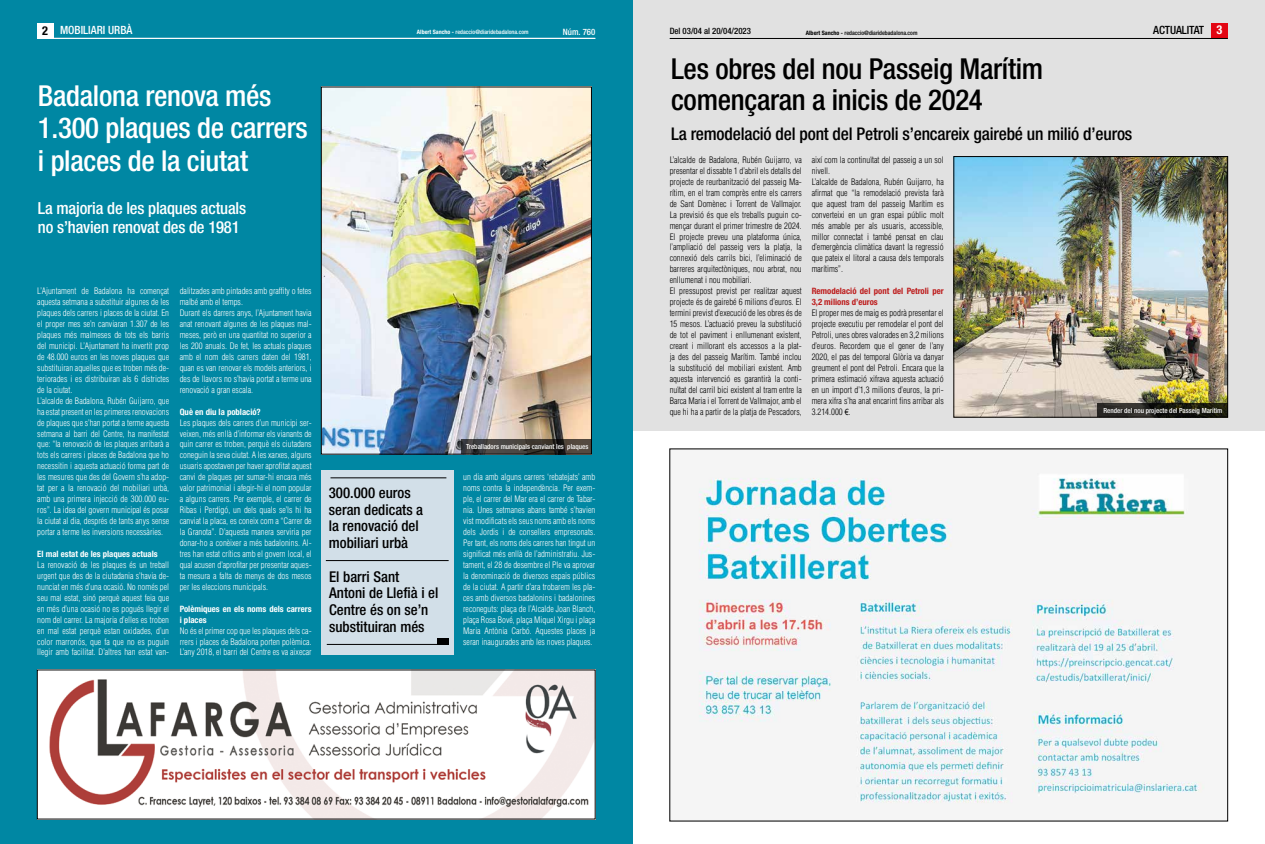
<style>
.page{position:relative;width:1265px;height:844px;background:#fff}
.page>*{position:absolute;margin:0;border:0;box-sizing:border-box;transform-origin:0 0}
.t1{font:500 condensed 28.88px/32.4px "Helvetica Neue";letter-spacing:-.01em;color:#fff}
.t2{font:500 condensed 28.88px/30.6px "Helvetica Neue";letter-spacing:-.01em;color:#000}
.t3{font:500 condensed 17.5px "Helvetica Neue";letter-spacing:-.01em;color:#000}
.t4{font:500 condensed 16.62px/19.2px "Helvetica Neue";letter-spacing:-.01em;color:#fff}
.t5{font:500 condensed 14.88px/16.6px "Helvetica Neue";color:#000}
.t6{font:500 condensed 11.38px "Helvetica Neue";color:#fff}
.t7{font:500 condensed 11.38px "Helvetica Neue";letter-spacing:-.01em;color:#000}
.t8{font:300 condensed 8.75px/10.9px "Helvetica";color:#fff;text-align:justify}
.t9{font:300 condensed 8.75px/10.9px "Helvetica";color:#000}
.t10{font:700 condensed 8.75px/10.9px "Helvetica Neue";color:#fff}
.t11{font:700 condensed 8.75px/10.9px "Helvetica Neue";color:#bd1d1d}
.t12{font:500 condensed 8.75px "Helvetica Neue";color:#000}
.t13{font:500 condensed 8.75px "Helvetica Neue";color:#fff}
.t14{font:500 condensed 7px "Helvetica Neue";color:#fff}
.t15{font:500 condensed 6.04px "Helvetica Neue";color:#fff}
.t16{font:500 condensed 6.04px "Helvetica Neue";color:#000}
.s1{font-weight:700;font-size:12.25px;color:#000}
.s2{font-weight:700}
.s3{font-weight:700;font-size:12.25px;color:#fff}
.s4{font-family:"Arial Narrow";font-weight:400;font-stretch:normal}
</style>
<div class="page">
<div style="left:632px;top:0;width:633px;height:430px;background:#e1e1e1"></div>
<div style="left:1211px;top:23px;width:17px;height:15px;background:#e30613"></div>
<hr style="left:670px;top:38px;width:558px;height:1px;background:#000">
<div style="left:0;top:0;width:632px;height:843px;background:#0087a3"></div>
<hr style="left:37px;top:38px;width:558px;height:1px;background:#fff">
<div style="left:37px;top:24px;width:17px;height:15px;background:#fff"></div>
<img style="left:323px;top:89px;width:267px;height:363px">
<div style="left:321px;top:87px;width:271px;height:367px;border:1px solid #000"></div>
<img style="left:698px;top:473px;width:507px;height:331px">
<img style="left:39px;top:671px;width:554px;height:146px">
<svg style="left:462px;top:439px;width:130px;height:15px;background:#3e3935"></svg>
<div style="left:321px;top:470px;width:132px;height:184px;background:#d2dfe8"></div>
<hr style="left:331px;top:477px;width:115px;height:1px;background:#000">
<hr style="left:326px;top:560px;width:123px;height:1px;background:#000">
<hr style="left:327px;top:643px;width:121px;height:1px;background:#000">
<div style="left:437px;top:637px;width:12px;height:7px;background:#000"></div>
<img style="left:956px;top:158px;width:270px;height:257px">
<div style="left:954px;top:156px;width:274px;height:261px;border:1px solid #000"></div>
<svg style="left:1097px;top:403px;width:131px;height:14px;background:#1f1e17"></svg>
<h3 class="t6" style="left:42px;top:24px;width:92px"><span class="s1">2</span> MOBILIARI URBÀ</h3>
<p class="t15" style="left:417px;top:28px;width:113px"><span class="s2">Albert Sancho -</span> redaccio@diaridebadalona.com</p>
<p class="t13" style="left:563px;top:27px;width:34px">Núm. 760</p>
<p class="t16" style="left:806px;top:29px;width:113px"><span class="s2">Albert Sancho -</span> redaccio@diaridebadalona.com</p>
<h3 class="t7" style="left:1153px;top:23px;width:71px">ACTUALITAT <span class="s3">3</span></h3>
<p class="t12" style="left:670px;top:25px;width:83px">Del 03/04 al 20/04/2023</p>
<h1 class="t1" style="left:38px;top:79px;width:271px">Badalona renova més<br>1.300 plaques de carrers i places de la ciutat</h1>
<h3 class="t4" style="left:38px;top:198px;width:210px">La majoria de les plaques actuals no s’havien renovat des de 1981</h3>
<p class="t8" style="left:37px;top:285px;width:133px;text-align:left">L’Ajuntament de Badalona ha començat aquesta setmana a substituir algunes de les plaques dels carrers i places de la ciutat. En el proper mes se’n canviaran 1.307 de les plaques més malmeses de tots els barris del municipi. L’Ajuntament ha invertit prop de 48.000 euros en les noves plaques que substituiran aquelles que es troben més de&shy;teriorades i es distribuiran als 6 districtes de la ciutat.<br>L’alcalde de Badalona, Rubén Guijarro, que ha estat present en les primeres renovacions de plaques que s’han portat a terme aquesta setmana al barri del Centre, ha manifestat que: “la renovació de les plaques arribarà a tots els carrers i places de Badalona que ho necessitin i aquesta actuació forma part de les mesures que des del Govern s’ha adop&shy;tat per a la renovació del mobiliari urbà, amb una primera injecció de 300.000 eu&shy;ros”. La idea del govern municipal és posar la ciutat al dia, després de tants anys sense portar a terme les inversions necessàries.</p>
<p class="t10" style="left:37px;top:548px;width:122px">El mal estat de les plaques actuals</p>
<p class="t8" style="left:37px;top:559px;width:133px">La renovació de les plaques és un treball urgent que des de la ciutadania s’havia de&shy;nunciat en més d’una ocasió. No només pel seu mal estat, sinó perquè aquest feia que en més d’una ocasió no es pogués llegir el nom del carrer. La majoria d’elles es troben en mal estat perquè estan oxidades, d’un color marronós, que fa que no es puguin llegir amb facilitat. D’altres han estat van-</p>
<p class="t8" style="left:180px;top:285px;width:133px;text-align:left">dalitzades amb pintades amb graffity o fetes malbé amb el temps.<br>Durant els darrers anys, l’Ajuntament havia anat renovant algunes de les plaques mal&shy;meses, però en una quantitat no superior a les 200 anuals. De fet, les actuals plaques amb el nom dels carrers daten del 1981, quan es van renovar els models anteriors, i des de llavors no s’havia portat a terme una renovació a gran escala.</p>
<p class="t10" style="left:180px;top:406px;width:83px">Què en diu la població?</p>
<p class="t8" style="left:180px;top:417px;width:133px">Les plaques dels carrers d’un municipi ser&shy;veixen, més enllà d’informar els vianants de quin carrer es troben, perquè els ciutadans coneguin la seva ciutat. A les xarxes, alguns usuaris apostaven per haver aprofitat aquest canvi de plaques per sumar-hi encara més valor patrimonial i afegir-hi el nom popular a alguns carrers. Per exemple, el carrer de Ribas i Perdigó, un dels quals se’ls hi ha canviat la placa, es coneix com a “Carrer de la Granota”. D’aquesta manera serviria per donar-ho a conèixer a més badalonins. Al&shy;tres han estat crítics amb el govern local, el qual acusen d’aprofitar per presentar aques&shy;ta mesura a falta de menys de dos mesos per les eleccions municipals.</p>
<p class="t10" style="left:180px;top:602px;width:133px">Polèmiques en els noms dels carrers i places</p>
<p class="t8" style="left:180px;top:624px;width:133px">No és el primer cop que les plaques dels ca&shy;rrers i places de Badalona porten polèmica.<br>L’any 2018, el barri del Centre es va aixecar</p>
<h3 class="t5" style="left:329px;top:484px;width:96px">300.000 euros seran dedicats a la renovació del mobiliari urbà</h3>
<h3 class="t5" style="left:329px;top:568px;width:111px">El barri Sant<br>Antoni de Llefià i el<br>Centre és on se’n substituiran més</h3>
<p class="t14" style="left:466px;top:442px;width:124px">Treballadors municipals canviant les plaques</p>
<p class="t8" style="left:463px;top:471px;width:134px">un dia amb alguns carrers ‘rebatejats’ amb noms contra la independència. Per exem&shy;ple, el carrer del Mar era el carrer de Tabar&shy;nia. Unes setmanes abans també s’havien vist modificats els seus noms amb els noms dels Jordis i de consellers empresonats.<br>Per tant, els noms dels carrers han tingut un significat més enllà de l’administratiu. Jus&shy;tament, el 28 de desembre el Ple va aprovar la denominació de diversos espais públics de la ciutat. A partir d’ara trobarem les pla&shy;ces amb diversos badalonins i badalonines reconeguts: plaça de l’Alcalde Joan Blanch, plaça Rosa Bové, plaça Miquel Xirgu i plaça Maria Antònia Carbó. Aquestes places ja seran inaugurades amb les noves plaques.</p>
<h1 class="t2" style="left:671px;top:53px;width:374px">Les obres del nou Passeig Marítim començaran a inicis de 2024</h1>
<h2 class="t3" style="left:671px;top:123px;width:463px">La remodelació del pont del Petroli s’encareix gairebé un milió d’euros</h2>
<p class="t9" style="left:670px;top:154px;width:134px">L’alcalde de Badalona, Rubén Guijarro, va presentar el dissabte 1 d’abril els detalls del projecte de reurbanització del passeig Ma&shy;rítim, en el tram comprès entre els carrers de Sant Domènec i Torrent de Vallmajor.<br>La previsió és que els treballs puguin co&shy;mençar durant el primer trimestre de 2024.<br>El projecte preveu una plataforma única, l’ampliació del passeig vers la platja, la connexió dels carrils bici, l’eliminació de barreres arquitectòniques, nou arbrat, nou enllumenat i nou mobiliari.<br>El pressupost previst per realitzar aquest projecte és de gairebé 6 milions d’euros. El termini previst d’execució de les obres és de 15 mesos. L’actuació preveu la substitució de tot el paviment i enllumenant existent, creant i millorant els accessos a la plat&shy;ja des del passeig Marítim. També inclou la substitució del mobiliari existent. Amb aquesta intervenció es garantirà la conti&shy;nuïtat del carril bici existent al tram entre la Barca Maria i el Torrent de Vallmajor, amb el que hi ha a partir de la platja de Pescadors,</p>
<p class="t9" style="left:812px;top:154px;width:134px">així com la continuïtat del passeig a un sol nivell.<br>L’alcalde de Badalona, Rubén Guijarro, ha afirmat que “la remodelació prevista farà que aquest tram del passeig Marítim es converteixi en un gran espai públic molt més amable per als usuaris, accessible, millor connectat i també pensat en clau d’emergència climàtica davant la regressió que pateix el litoral a causa dels temporals marítims”.</p>
<p class="t11" style="left:812px;top:285px;width:134px">Remodelació del pont del Petroli per<br>3,2 milions d’euros</p>
<p class="t9" style="left:812px;top:307px;width:134px;text-align:justify">El proper mes de maig es podrà presentar el projecte executiu per remodelar el pont del Petroli, unes obres valorades en 3,2 milions d’euros. Recordem que el gener de l’any 2020, el pas del temporal Glòria va danyar greument el pont del Petroli. Encara que la primera estimació xifrava aquesta actuació en un import d’1,3 milions d’euros, la pri&shy;mera xifra s’ha anat encarint fins arribar als 3.214.000 <span class="s4">€</span>.</p>
<p class="t14" style="left:1103px;top:406px;width:121px">Render del nou projecte del Passeig Marítim</p>
</div>
